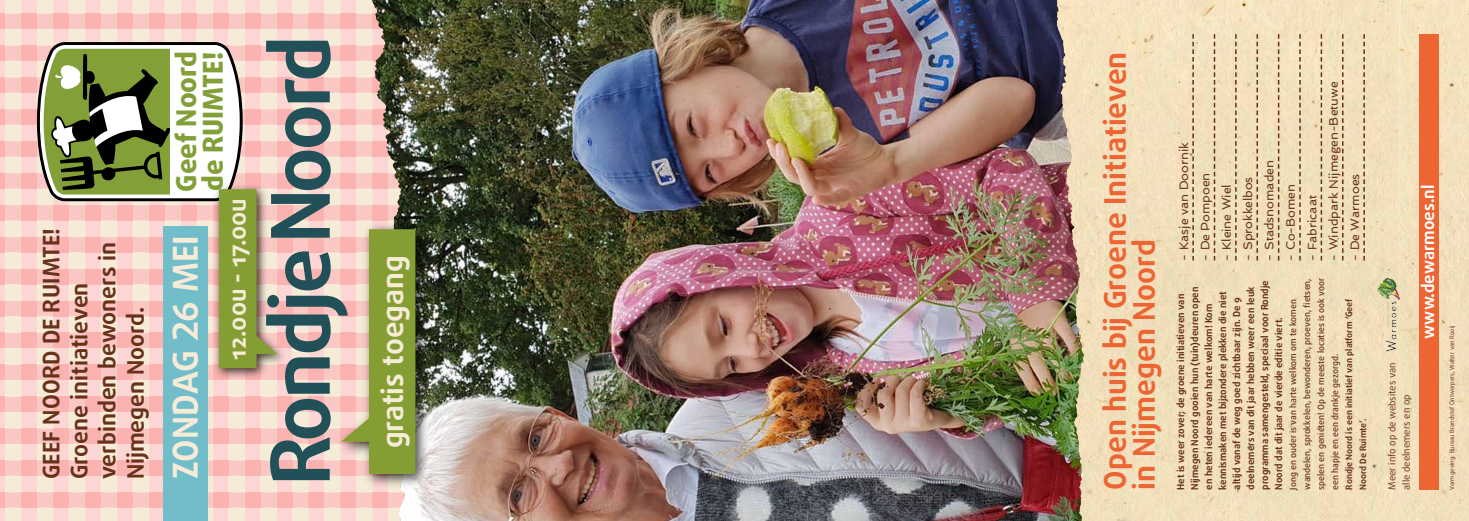
<style>
.page{position:relative;width:1469px;height:521px;background:#fff}
.page>*{position:absolute;margin:0;border:0;box-sizing:border-box;transform-origin:0 0}
.t1{font:700 81.02px "Daxline Pro";letter-spacing:-.04em;color:#215058}
.t2{font:700 34.3px "Daxline Pro";letter-spacing:.005em;color:#f6ebd7}
.t3{font:700 29.75px/29px "Daxline Pro";color:#ec6533}
.t4{font:700 29.49px "Daxline Pro";color:#f6ebd7}
.t5{font:800 27.3px/26.7px "Daxline Pro";color:#83a038}
.t6{font:700 23.97px "Daxline Pro";color:#f6ebd7}
.t7{font:700 22.75px/28px "Daxline Pro";color:#68311a}
.t8{font:700 16.71px "Daxline Pro";color:#fff}
.t9{font:12.25px "Spinnaker";color:#68311a}
.t10{font:700 9.62px/14px "Daxline Pro";color:#68311a}
.t11{font:9.62px/14.1px "Daxline Pro";color:#68311a}
.t12{font:500 8.75px/14px "Daxline Pro";color:#68311a}
.t13{font:700 8.75px/14px "Daxline Pro";color:#68311a}
.t14{font:6.12px "Daxline Pro";color:#68311a}
</style>
<div class="page">
<img style="left:575px;top:0;width:481px;height:521px">
<svg style="left:1056px;top:0;width:412px;height:521px;background:#eedbb7"></svg>
<img style="left:1056px;top:0;width:16px;height:169px">
<div style="left:1418px;top:34px;width:20px;height:456px;background:#ec6533"></div>
<img style="left:1376px;top:276px;width:26px;height:78px">
<svg style="left:1192px;top:34px;width:1px;height:226px"></svg>
<svg style="left:1213px;top:34px;width:2px;height:226px"></svg>
<svg style="left:1235px;top:34px;width:1px;height:226px"></svg>
<svg style="left:1256px;top:34px;width:1px;height:226px"></svg>
<svg style="left:1277px;top:34px;width:2px;height:226px"></svg>
<svg style="left:1299px;top:34px;width:1px;height:226px"></svg>
<svg style="left:1320px;top:34px;width:2px;height:226px"></svg>
<svg style="left:1341px;top:34px;width:2px;height:226px"></svg>
<svg style="left:1363px;top:34px;width:1px;height:226px"></svg>
<img style="left:0;top:0;width:575px;height:521px">
<h3 class="t5" style="left:173px;top:192px;width:142px;rotate:-90deg">Geef Noord de RUIMTE!</h3>
<h3 class="t7" style="left:38px;top:479px;width:253px;rotate:-90deg">GEEF NOORD DE RUIMTE!<br>Groene initiatieven verbinden bewoners in<br>Nijmegen Noord.</h3>
<h2 class="t2" style="left:163px;top:479px;width:246px;rotate:-90deg">ZONDAG 26 MEI</h2>
<h3 class="t6" style="left:221px;top:359px;width:163px;rotate:-90deg">12.00u - 17.00u</h3>
<h1 class="t1" style="left:247px;top:485px;width:451px;rotate:-90deg">RondjeNoord</h1>
<h3 class="t4" style="left:373px;top:448px;width:195px;rotate:-90deg">gratis toegang</h3>
<h3 class="t3" style="left:1101px;top:490px;width:440px;rotate:-90deg">Open huis bij Groene Initiatieven in Nijmegen Noord</h3>
<p class="t9" style="left:1176px;top:260px;width:120px;rotate:-90deg">- Kasje van Doornik</p>
<p class="t9" style="left:1197px;top:260px;width:89px;rotate:-90deg">- De Pompoen</p>
<p class="t9" style="left:1219px;top:260px;width:77px;rotate:-90deg">- Kleine Wiel</p>
<p class="t9" style="left:1240px;top:260px;width:85px;rotate:-90deg">- Sprokkelbos</p>
<p class="t9" style="left:1262px;top:260px;width:102px;rotate:-90deg">- Stadsnomaden</p>
<p class="t9" style="left:1283px;top:260px;width:78px;rotate:-90deg">- Co-Bomen</p>
<p class="t9" style="left:1304px;top:260px;width:67px;rotate:-90deg">- Fabricaat</p>
<p class="t9" style="left:1326px;top:260px;width:180px;rotate:-90deg">- Windpark Nijmegen-Betuwe</p>
<p class="t9" style="left:1347px;top:260px;width:88px;rotate:-90deg">- De Warmoes</p>
<p class="t10" style="left:1173px;top:490px;width:211px;rotate:-90deg">Het is weer zover; de groene initiatieven van Nijmegen Noord gooien hun (tuin)deuren open en heten iedereen van harte welkom! Kom kennismaken met bijzondere plekken die niet altijd vanaf de weg goed zichtbaar zijn. De 9 deelnemers van dit jaar hebben weer een leuk programma samengesteld, speciaal voor Rondje Noord dat dit jaar de vierde editie viert.</p>
<p class="t12" style="left:1285px;top:490px;width:213px;rotate:-90deg">Jong en ouder is van harte welkom om te komen wandelen, sprokkelen, bewonderen, proeven, fietsen, spelen en genieten! Op de meeste locaties is ook voor een hapje en een drankje gezorgd.</p>
<p class="t13" style="left:1341px;top:490px;width:192px;rotate:-90deg">Rondje Noord is een initiatief van platform ‘Geef<br>Noord De Ruimte’.</p>
<h3 class="t8" style="left:1417px;top:339px;width:155px;rotate:-90deg">www.dewarmoes.nl</h3>
<p class="t11" style="left:1385px;top:490px;width:128px;rotate:-90deg">Meer info op de websites van alle deelnemers en op</p>
<p class="t14" style="left:1447px;top:490px;width:166px;rotate:-90deg">Vormgeving: Bureau Brandstof Ontwerpers, Walter van Rooij</p>
</div>
